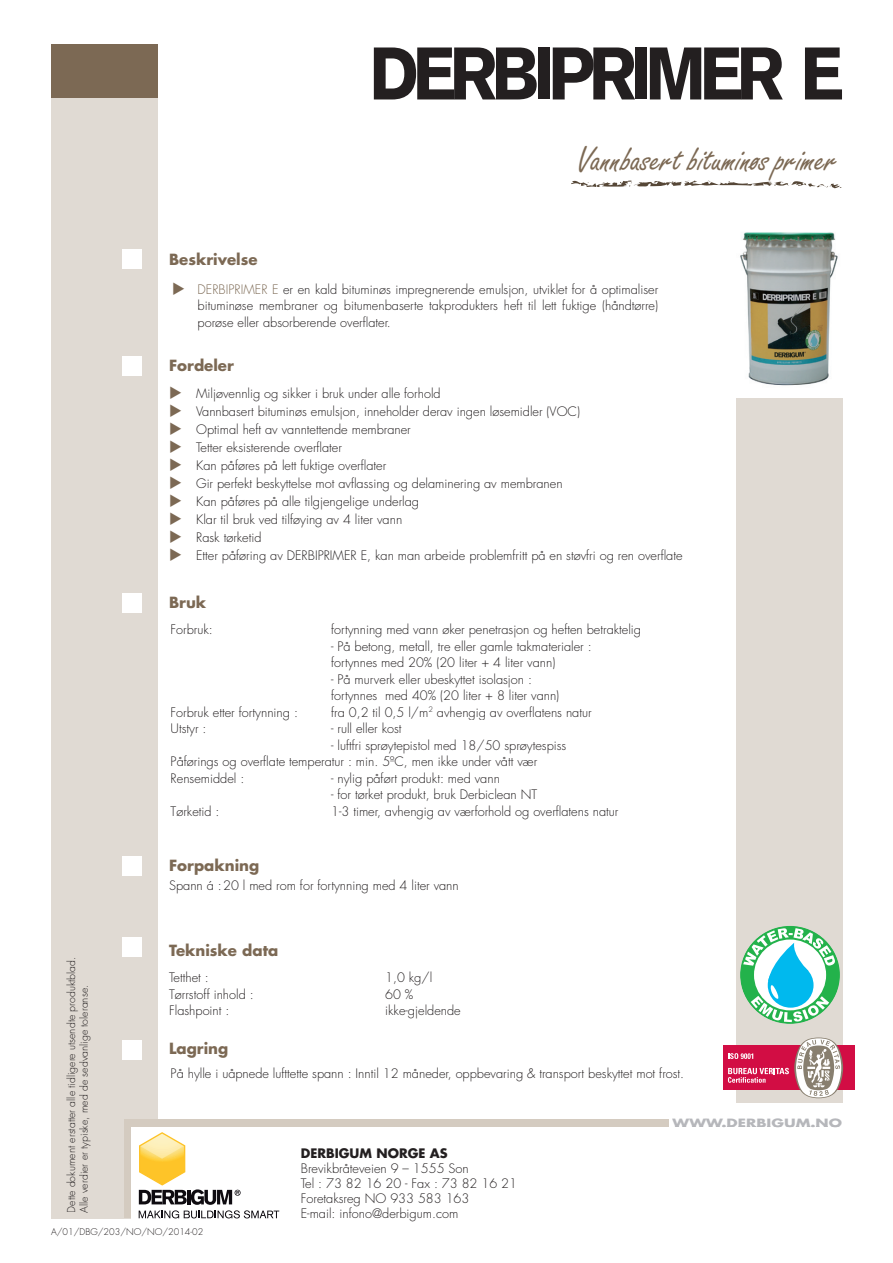
<style>
.page{position:relative;width:893px;height:1263px;background:#fff}
.page>*{position:absolute;margin:0;border:0;box-sizing:border-box;transform-origin:0 0}
.t1{font:36px "Freestyle Script";color:#7c6954}
.t2{font:700 15px "Futura";color:#7c6954}
.t3{font:300 12.75px/16.5px "Futura";color:#231f20}
.t4{font:700 12.75px "Futura";color:#231f20}
.t5{font:700 11.1px "Futura";color:#b6b7bb;scale:1.35 1}
.t6{font:300 10.5px/12.6px "Futura";color:#231f20}
.t7{font:300 9px "Futura";color:#231f20}
.s1{color:#7c6954}
</style>
<div class="page">
<div style="left:51px;top:46px;width:106px;height:1172px;background:#e0dad3"></div>
<div style="left:51px;top:45px;width:106px;height:53px;background:#7c6954"></div>
<div style="left:124px;top:1119px;width:544px;height:99px;background:#d4cbc0"></div>
<div style="left:131px;top:1127px;width:728px;height:132px;background:#fff"></div>
<svg style="left:139px;top:1132px;width:140px;height:86px"></svg>
<div style="left:737px;top:378px;width:106px;height:724px;background:#e0dad3"></div>
<svg style="left:571px;top:180px;width:271px;height:8px"></svg>
<img style="left:737px;top:232px;width:106px;height:165px">
<svg style="left:740px;top:926px;width:100px;height:98px"></svg>
<div style="left:122px;top:249px;width:20px;height:19px;background:#fff"></div>
<div style="left:122px;top:357px;width:20px;height:19px;background:#fff"></div>
<div style="left:122px;top:593px;width:20px;height:20px;background:#fff"></div>
<div style="left:122px;top:856px;width:20px;height:20px;background:#fff"></div>
<div style="left:122px;top:937px;width:20px;height:20px;background:#fff"></div>
<div style="left:122px;top:1040px;width:20px;height:20px;background:#fff"></div>
<svg style="left:374px;top:47px;width:163px;height:52px"></svg>
<div style="left:538px;top:47px;width:12px;height:52px;background:#231f20"></div>
<svg style="left:553px;top:47px;width:82px;height:52px"></svg>
<div style="left:635px;top:47px;width:12px;height:52px;background:#231f20"></div>
<svg style="left:805px;top:47px;width:37px;height:52px"></svg>
<svg style="left:650px;top:47px;width:133px;height:52px"></svg>
<div style="left:723px;top:1045px;width:131px;height:45px;background:#d20d44"></div>
<svg style="left:728px;top:1037px;width:115px;height:61px"></svg>
<p class="t2" style="left:169px;top:249px;width:90px">Beskrivelse</p>
<h1 class="t1" style="left:577px;top:138px;width:261px">Vannbasert bituminøs primer</h1>
<p class="t3" style="left:198px;top:281px;width:462px;text-align:justify;text-indent:-26px"><span class="s1">◆ DERBIPRIMER E</span> er en kald bituminøs impregnerende emulsjon, utviklet for å optimaliser bituminøse membraner og bitumenbaserte takprodukters heft til lett fuktige (håndtørre) porøse eller absorberende overflater.</p>
<p class="t2" style="left:169px;top:355px;width:66px">Fordeler</p>
<p class="t3" style="left:169px;top:385px;width:273px"><span class="s1">◆</span> Miljøvennlig og sikker i bruk under alle forhold</p>
<p class="t3" style="left:169px;top:403px;width:412px"><span class="s1">◆</span> Vannbasert bituminøs emulsjon, inneholder derav ingen løsemidler (VOC)</p>
<p class="t3" style="left:169px;top:421px;width:243px"><span class="s1">◆</span> Optimal heft av vanntettende membraner</p>
<p class="t3" style="left:169px;top:439px;width:174px"><span class="s1">◆</span> Tetter eksisterende overflater</p>
<p class="t3" style="left:169px;top:457px;width:219px"><span class="s1">◆</span> Kan påføres på lett fuktige overflater</p>
<p class="t3" style="left:169px;top:475px;width:395px"><span class="s1">◆</span> Gir perfekt beskyttelse mot avflassing og delaminering av membranen</p>
<p class="t3" style="left:169px;top:493px;width:252px"><span class="s1">◆</span> Kan påføres på alle tilgjengelige underlag</p>
<p class="t3" style="left:169px;top:511px;width:235px"><span class="s1">◆</span> Klar til bruk ved tilføying av 4 liter vann</p>
<p class="t3" style="left:169px;top:529px;width:94px"><span class="s1">◆</span> Rask tørketid</p>
<p class="t3" style="left:169px;top:547px;width:515px"><span class="s1">◆</span> Etter påføring av DERBIPRIMER E, kan man arbeide problemfritt på en støvfri og ren overflate</p>
<p class="t2" style="left:169px;top:592px;width:39px">Bruk</p>
<p class="t3" style="left:171px;top:621px;width:44px">Forbruk:</p>
<p class="t3" style="left:331px;top:621px;width:312px">fortynning med vann øker penetrasjon og heften betraktelig</p>
<p class="t3" style="left:331px;top:638px;width:262px">- På betong, metall, tre eller gamle takmaterialer : fortynnes med 20% (20 liter + 4 liter vann)</p>
<p class="t3" style="left:331px;top:671px;width:230px">- På murverk eller ubeskyttet isolasjon : fortynnes med 40% (20 liter + 8 liter vann)</p>
<p class="t3" style="left:171px;top:704px;width:129px">Forbruk etter fortynning :</p>
<p class="t3" style="left:331px;top:704px;width:262px">fra 0,2 til 0,5 l/m<sup>2</sup> avhengig av overflatens natur</p>
<p class="t3" style="left:171px;top:720px;width:37px">Utstyr :</p>
<p class="t3" style="left:331px;top:720px;width:72px">- rull eller kost</p>
<p class="t3" style="left:171px;top:737px;width:397px;text-indent:160px">- luftfri sprøytepistol med 18/50 sprøytespiss<br>Påførings og overflate temperatur : min. 5ºC, men ikke under vått vær<br>Rensemiddel :</p>
<p class="t3" style="left:331px;top:770px;width:170px">- nylig påført produkt: med vann</p>
<p class="t3" style="left:331px;top:786px;width:208px">- for tørket produkt, bruk Derbiclean NT</p>
<p class="t3" style="left:171px;top:803px;width:50px">Tørketid :</p>
<p class="t3" style="left:331px;top:803px;width:289px">1-3 timer, avhengig av værforhold og overflatens natur</p>
<p class="t2" style="left:169px;top:855px;width:92px">Forpakning</p>
<p class="t3" style="left:169px;top:877px;width:291px">Spann á : 20 l med rom for fortynning med 4 liter vann</p>
<p class="t2" style="left:169px;top:940px;width:111px">Tekniske data</p>
<p class="t3" style="left:169px;top:970px;width:41px">Tetthet :</p>
<p class="t3" style="left:385px;top:970px;width:49px">1,0 kg/l</p>
<p class="t3" style="left:169px;top:986px;width:86px">Tørrstoff inhold :</p>
<p class="t3" style="left:385px;top:986px;width:30px">60 %</p>
<p class="t3" style="left:169px;top:1003px;width:62px">Flashpoint :</p>
<p class="t3" style="left:385px;top:1003px;width:77px">ikke-gjeldende</p>
<p class="t6" style="left:65px;top:1212px;width:257px;rotate:-90deg">Dette dokument erstatter alle tidligere utsendte produktblad.<br>Alle verdier er typiske, med de sedvanlige toleranse.</p>
<p class="t7" style="left:51px;top:1226px;width:154px">A/01/DBG/203/NO/NO/2014-02</p>
<p class="t2" style="left:169px;top:1038px;width:61px">Lagring</p>
<p class="t3" style="left:171px;top:1066px;width:515px">På hylle i uåpnede lufttette spann : Inntil 12 måneder, oppbevaring &amp; transport beskyttet mot frost.</p>
<p class="t5" style="left:673px;top:1115px;width:127px">WWW.DERBIGUM.NO</p>
<p class="t4" style="left:301px;top:1144px;width:148px">DERBIGUM NORGE AS</p>
<p class="t3" style="left:301px;top:1161px;width:218px;line-height:15px">Brevikbråteveien 9 – 1555 Son<br>Tel : 73 82 16 20 - Fax : 73 82 16 21<br>Foretaksreg NO 933 583 163<br>E-mail: infono@derbigum.com</p>
</div>
